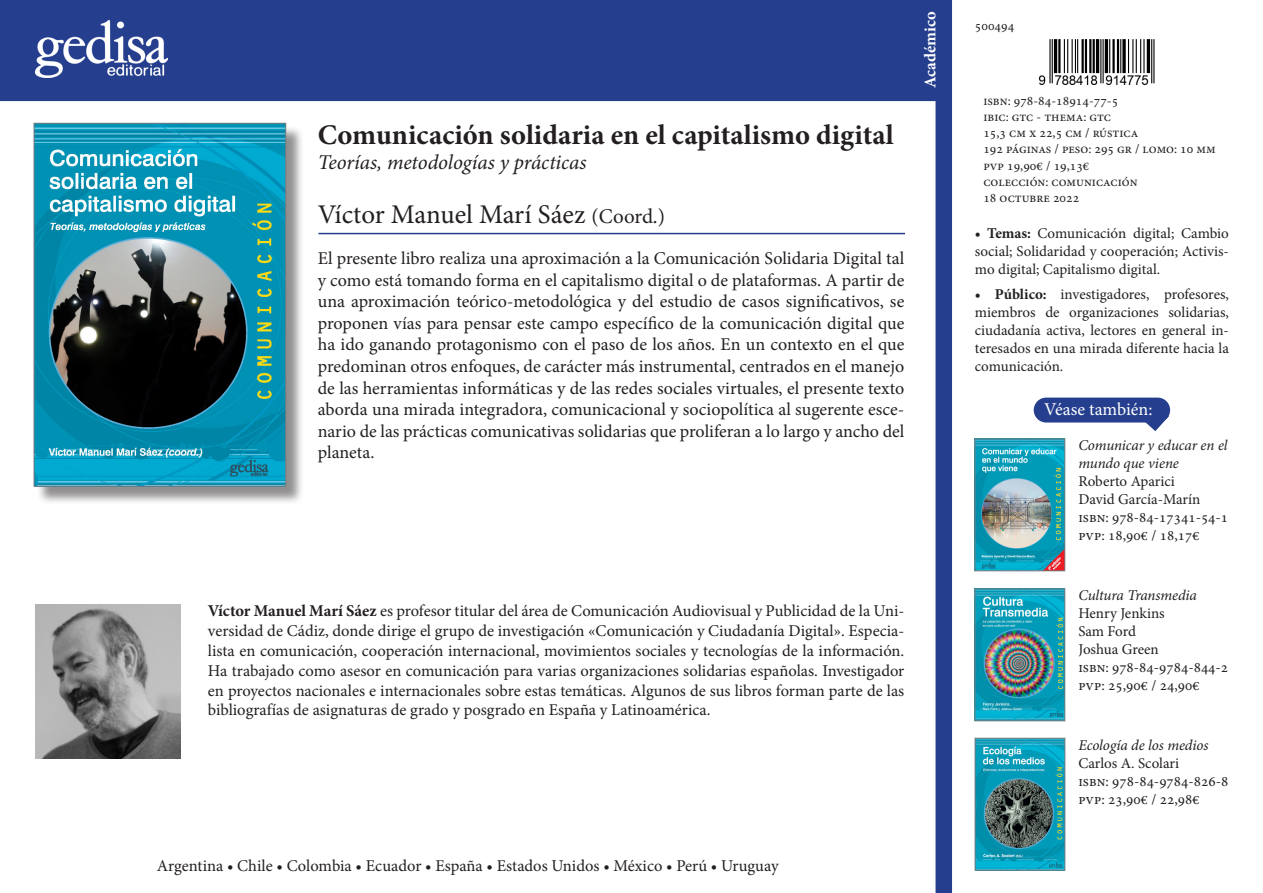
<style>
.page{position:relative;width:1263px;height:893px;background:#fff}
.page>*{position:absolute;margin:0;border:0;box-sizing:border-box;transform-origin:0 0}
.t1{font:700 28.5px "Minion Pro";color:#231f20}
.t2{font:27px "Minion Pro";letter-spacing:-.01em;color:#231f20}
.t3{font:italic 21px "Minion Pro";letter-spacing:-.005em;color:#231f20}
.Indice{font:18px/21.6px "Minion Pro";color:#231f20;text-align:justify}
.t4{font:18px "Minion Pro";letter-spacing:-.005em;color:#fff}
.Autores{font:16.5px/19.8px "Minion Pro";color:#231f20;text-align:justify}
.Clasificación{font:700 16.5px "Minion Pro";color:#fff}
.Temas_y_público{font:15px/18px "Minion Pro";color:#231f20;text-align:justify}
.Datos_técnicos{font:15px "Minion Pro";color:#231f20}
.Datos_técnicos-2{font:italic 15px/18px "Minion Pro";letter-spacing:-.005em;color:#231f20}
.Datos_técnicos-3{font:13.5px "Minion Pro";color:#231f20}
.s1{font-size:21px}
.s2{font-weight:700}
</style>
<div class="page">
<div style="left:36px;top:125px;width:268px;height:380px;background:#231f20;opacity:.5"></div>
<img style="left:36px;top:125px;width:248px;height:359px">
<div style="left:34px;top:123px;width:252px;height:363px;border:1px solid #787a7d"></div>
<svg style="left:1146px;top:400px;width:23px;height:31px"></svg>
<div style="left:1034px;top:398px;width:136px;height:25px;background:#253f8e;border-radius:12px"></div>
<hr style="left:318px;top:233px;width:587px;height:1px;background:#253f8e">
<div style="left:935px;top:0;width:17px;height:893px;background:#253f8e"></div>
<img style="left:1039px;top:39px;width:116px;height:45px">
<div style="left:0;top:0;width:935px;height:101px;background:#253f8e"></div>
<img style="left:35px;top:20px;width:133px;height:57px">
<img style="left:35px;top:604px;width:146px;height:154px">
<img style="left:977px;top:441px;width:86px;height:128px">
<div style="left:975px;top:439px;width:90px;height:132px;border:1px solid #787a7d"></div>
<img style="left:977px;top:591px;width:86px;height:128px">
<div style="left:975px;top:589px;width:90px;height:132px;border:1px solid #787a7d"></div>
<img style="left:977px;top:740px;width:86px;height:128px">
<div style="left:975px;top:738px;width:90px;height:132px;border:1px solid #787a7d"></div>
<p class="t1" style="left:318px;top:114px;width:577px">Comunicación solidaria en el capitalismo digital</p>
<p class="t3" style="left:318px;top:148px;width:270px">Teorías, metodologías y prácticas</p>
<p class="t2" style="left:318px;top:196px;width:349px">Víctor Manuel Marí Sáez <span class="s1">(Coord.)</span></p>
<p class="Indice" style="left:318px;top:247px;width:588px">El presente libro realiza una aproximación a la Comunicación Solidaria Digital tal y como está tomando forma en el capitalismo digital o de plataformas. A partir de una aproximación teórico-metodológica y del estudio de casos significativos, se proponen vías para pensar este campo específico de la comunicación digital que ha ido ganando protagonismo con el paso de los años. En un contexto en el que predominan otros enfoques, de carácter más instrumental, centrados en el manejo de las herramientas informáticas y de las redes sociales virtuales, el presente texto aborda una mirada integradora, comunicacional y sociopolítica al sugerente esce&shy;nario de las prácticas comunicativas solidarias que proliferan a lo largo y ancho del planeta.</p>
<p class="Clasificación" style="left:919px;top:88px;width:78px;rotate:-90deg">Académico</p>
<p class="Autores" style="left:208px;top:601px;width:698px"><span class="s2">Víctor Manuel Marí Sáez</span> es profesor titular del área de Comunicación Audiovisual y Publicidad de la Uni&shy;versidad de Cádiz, donde dirige el grupo de investigación «Comunicación y Ciudadanía Digital». Especia&shy;lista en comunicación, cooperación internacional, movimientos sociales y tecnologías de la información.<br>Ha trabajado como asesor en comunicación para varias organizaciones solidarias españolas. Investigador en proyectos nacionales e internacionales sobre estas temáticas. Algunos de sus libros forman parte de las bibliografías de asignaturas de grado y posgrado en España y Latinoamérica.</p>
<p class="Autores" style="left:157px;top:856px;width:623px">Argentina • Chile • Colombia • Ecuador • España • Estados Unidos • México • Perú • Uruguay</p>
<p class="Datos_técnicos-3" style="left:975px;top:16px;width:41px">500494</p>
<p class="Datos_técnicos-3" style="left:983px;top:92px;width:136px">isbn: 978-84-18914-77-5</p>
<p class="Datos_técnicos-3" style="left:983px;top:108px;width:129px">ibic: gtc - thema: gtc</p>
<p class="Datos_técnicos-3" style="left:983px;top:124px;width:156px">15,3 cm x 22,5 cm / rústica</p>
<p class="Datos_técnicos-3" style="left:983px;top:140px;width:234px">192 páginas / peso: 295 gr / lomo: 10 mm</p>
<p class="Datos_técnicos-3" style="left:983px;top:156px;width:108px">pvp 19,90€ / 19,13€</p>
<p class="Datos_técnicos-3" style="left:983px;top:173px;width:156px">colección: comunicación</p>
<p class="Datos_técnicos-3" style="left:983px;top:189px;width:97px">18 octubre 2022</p>
<p class="Temas_y_público" style="left:975px;top:224px;width:256px"><span class="s2">• Temas:</span> Comunicación digital; Cambio social; Solidaridad y cooperación; Activis&shy;mo digital; Capitalismo digital.</p>
<p class="Temas_y_público" style="left:975px;top:285px;width:256px"><span class="s2">• Público:</span> investigadores, profesores, miembros de organizaciones solidarias, ciudadanía activa, lectores en general in&shy;teresados en una mirada diferente hacia la comunicación.</p>
<p class="t4" style="left:1044px;top:397px;width:110px">Véase también:</p>
<p class="Datos_técnicos-2" style="left:1078px;top:436px;width:151px">Comunicar y educar en el mundo que viene</p>
<p class="Datos_técnicos" style="left:1078px;top:471px;width:98px">Roberto Aparici</p>
<p class="Datos_técnicos" style="left:1078px;top:489px;width:124px">David García-Marín</p>
<p class="Datos_técnicos" style="left:1078px;top:507px;width:151px">isbn: 978-84-17341-54-1</p>
<p class="Datos_técnicos" style="left:1078px;top:525px;width:123px">pvp: 18,90€ / 18,17€</p>
<p class="Datos_técnicos-2" style="left:1078px;top:586px;width:120px">Cultura Transmedia</p>
<p class="Datos_técnicos" style="left:1078px;top:603px;width:88px">Henry Jenkins</p>
<p class="Datos_técnicos" style="left:1078px;top:621px;width:59px">Sam Ford</p>
<p class="Datos_técnicos" style="left:1078px;top:639px;width:82px">Joshua Green</p>
<p class="Datos_técnicos" style="left:1078px;top:657px;width:151px">isbn: 978-84-9784-844-2</p>
<p class="Datos_técnicos" style="left:1078px;top:675px;width:123px">pvp: 25,90€ / 24,90€</p>
<p class="Datos_técnicos-2" style="left:1078px;top:736px;width:132px">Ecología de los medios</p>
<p class="Datos_técnicos" style="left:1078px;top:753px;width:102px">Carlos A. Scolari</p>
<p class="Datos_técnicos" style="left:1078px;top:771px;width:151px">isbn: 978-84-9784-826-8</p>
<p class="Datos_técnicos" style="left:1078px;top:789px;width:123px">pvp: 23,90€ / 22,98€</p>
</div>
